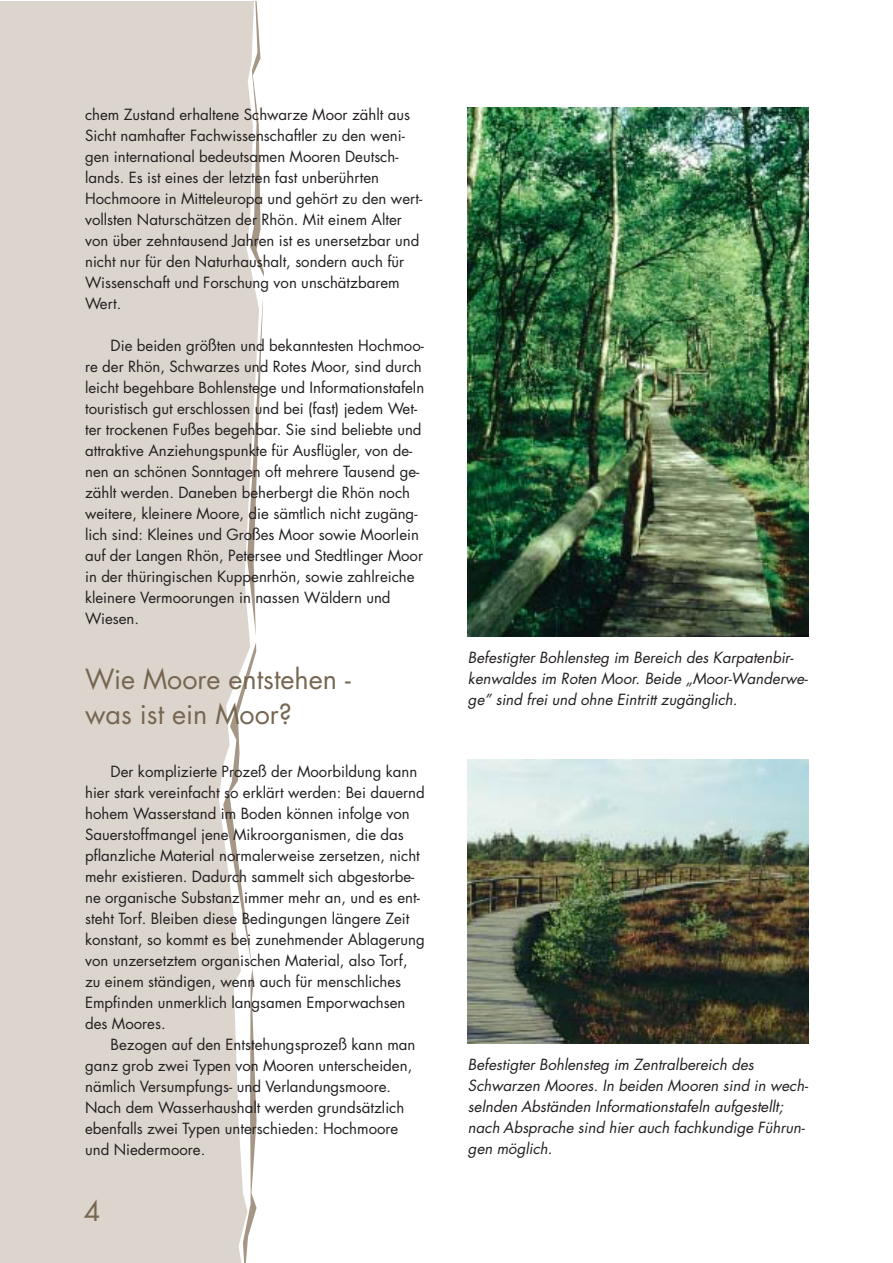
<style>
.page{position:relative;width:893px;height:1263px;background:#fff}
.page>*{position:absolute;margin:0;border:0;box-sizing:border-box;transform-origin:0 0}
.t1{font:27px/35.4px "Futura";color:#766752}
.t2{font:15px/21px "Futura";color:#231f20}
.t3{font:italic 15px/21px "Futura";color:#231f20}
</style>
<div class="page">
<div style="left:1px;top:2px;width:258px;height:1260px;background:#dcd5cd"></div>
<img style="left:468px;top:108px;width:340px;height:529px">
<img style="left:468px;top:760px;width:340px;height:283px">
<p class="t2" style="left:85px;top:106px;width:338px">chem Zustand erhaltene Schwarze Moor zählt aus Sicht namhafter Fachwissenschaftler zu den weni&shy;gen international bedeutsamen Mooren Deutsch&shy;lands. Es ist eines der letzten fast unberührten Hochmoore in Mitteleuropa und gehört zu den wert&shy;vollsten Naturschätzen der Rhön. Mit einem Alter von über zehntausend Jahren ist es unersetzbar und nicht nur für den Naturhaushalt, sondern auch für Wissenschaft und Forschung von unschätzbarem Wert.</p>
<p class="t2" style="left:85px;top:337px;width:341px;text-indent:26px">Die beiden größten und bekanntesten Hochmoo&shy;re der Rhön, Schwarzes und Rotes Moor, sind durch leicht begehbare Bohlenstege und Informationstafeln touristisch gut erschlossen und bei (fast) jedem Wet&shy;ter trockenen Fußes begehbar. Sie sind beliebte und attraktive Anziehungspunkte für Ausflügler, von de&shy;nen an schönen Sonntagen oft mehrere Tausend ge&shy;zählt werden. Daneben beherbergt die Rhön noch weitere, kleinere Moore, die sämtlich nicht zugäng&shy;lich sind: Kleines und Großes Moor sowie Moorlein auf der Langen Rhön, Petersee und Stedtlinger Moor in der thüringischen Kuppenrhön, sowie zahlreiche kleinere Vermoorungen in nassen Wäldern und Wiesen.</p>
<h1 class="t1" style="left:85px;top:663px;width:267px">Wie Moore entstehen - was ist ein Moor?</h1>
<p class="t2" style="left:85px;top:762px;width:341px;text-indent:26px">Der komplizierte Prozeß der Moorbildung kann hier stark vereinfacht so erklärt werden: Bei dauernd hohem Wasserstand im Boden können infolge von Sauerstoffmangel jene Mikroorganismen, die das pflanzliche Material normalerweise zersetzen, nicht mehr existieren. Dadurch sammelt sich abgestorbe&shy;ne organische Substanz immer mehr an, und es ent&shy;steht Torf. Bleiben diese Bedingungen längere Zeit konstant, so kommt es bei zunehmender Ablagerung von unzersetztem organischen Material, also Torf, zu einem ständigen, wenn auch für menschliches Empfinden unmerklich langsamen Emporwachsen des Moores.</p>
<p class="t2" style="left:85px;top:1035px;width:332px;text-indent:26px">Bezogen auf den Entstehungsprozeß kann man ganz grob zwei Typen von Mooren unterscheiden, nämlich Versumpfungs- und Verlandungsmoore.<br>Nach dem Wasserhaushalt werden grundsätzlich ebenfalls zwei Typen unterschieden: Hochmoore und Niedermoore.</p>
<h1 class="t1" style="left:84px;top:1196px;width:18px">4</h1>
<p class="t3" style="left:468px;top:649px;width:341px">Befestigter Bohlensteg im Bereich des Karpatenbir&shy;kenwaldes im Roten Moor. Beide „Moor-Wanderwe&shy;ge” sind frei und ohne Eintritt zugänglich.</p>
<p class="t3" style="left:468px;top:1055px;width:341px">Befestigter Bohlensteg im Zentralbereich des Schwarzen Moores. In beiden Mooren sind in wech&shy;selnden Abständen Informationstafeln aufgestellt; nach Absprache sind hier auch fachkundige Führun&shy;gen möglich.</p>
</div>
